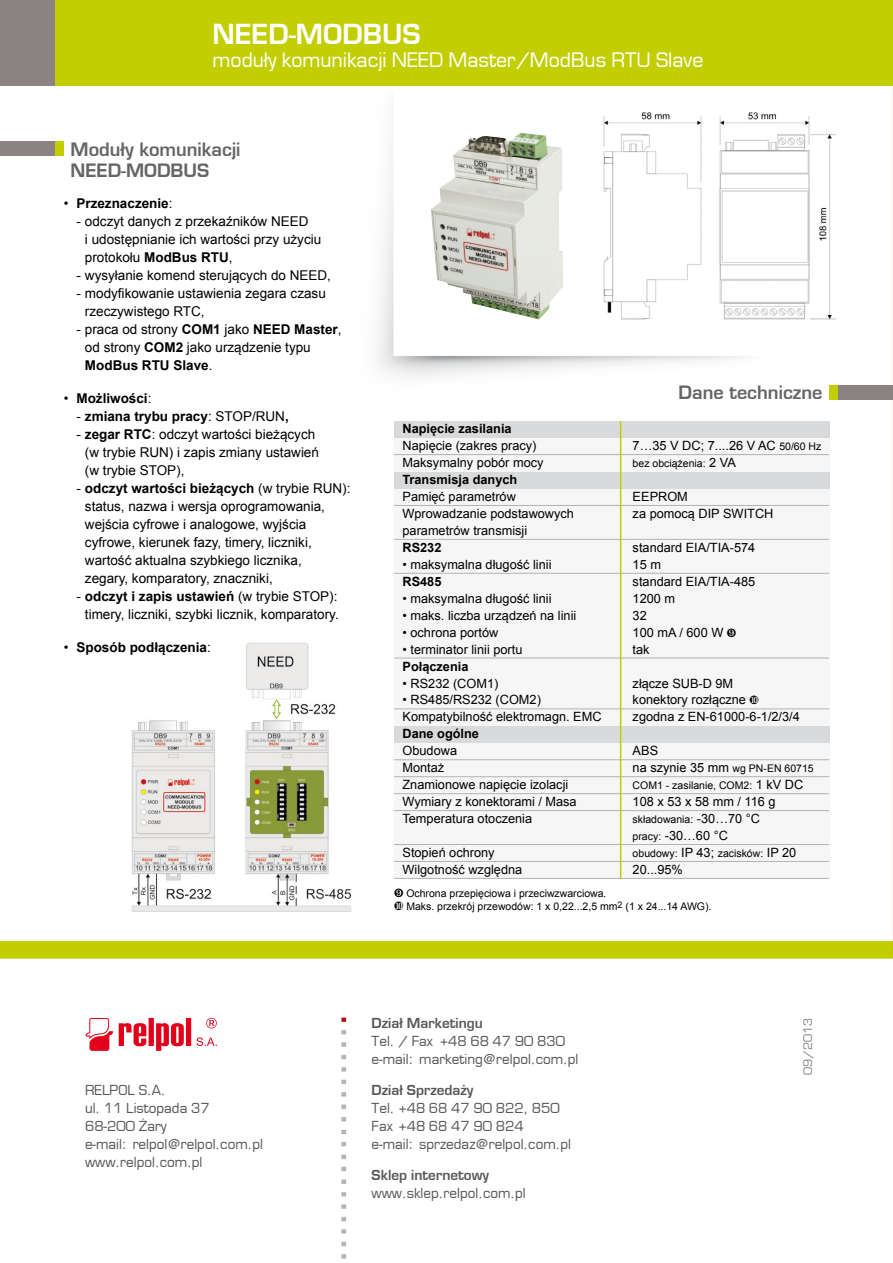
<style>
.page{position:relative;width:893px;height:1263px;background:#fff}
.page>*{position:absolute;margin:0;border:0;box-sizing:border-box;transform-origin:0 0}
.Tytul_gora_czarny{font:700 27px "Euromode";color:#fff}
.Tytul_gora_szary{font:19.5px "Euromode";color:#fff}
.t1{font:700 18px/21.6px "Euromode";color:#646567}
.t2{font:13.5px/18px "Arial";color:#000}
.t3{font:13.5px "Euromode";color:#58585a}
.t4{font:700 13.5px "Arial";color:#000}
.t5{font:700 13.5px "Euromode";color:#58585a}
.dane_techniczne{font:12.75px/17px "Arial";color:#000}
.dane_techniczne-2{font:700 12.75px "Arial";color:#000}
.t6{font:11.7px "Euromode";color:#87888a}
.dane_techniczne-3{font:10.5px "Arial";color:#000}
.s1{font-weight:400}
.s2{font-weight:700}
.s3{font-size:10.5px}
.s4{font-size:12.75px}
</style>
<div class="page">
<img style="left:0;top:85px;width:893px;height:1174px">
<img style="left:352px;top:92px;width:528px;height:332px">
<img style="left:598px;top:112px;width:241px;height:208px">
<div style="left:0;top:0;width:55px;height:85px;background:#8a8381"></div>
<div style="left:55px;top:0;width:838px;height:85px;background:#c2ce00"></div>
<img style="left:130px;top:641px;width:223px;height:278px">
<div style="left:0;top:141px;width:55px;height:15px;background:#8a8381"></div>
<div style="left:55px;top:141px;width:9px;height:15px;background:#c2ce00"></div>
<svg style="left:85px;top:1018px;width:132px;height:33px"></svg>
<div style="left:394px;top:421px;width:435px;height:457px;background:#f6f6f6"></div>
<div style="left:394px;top:421px;width:435px;height:17px;background:#d9dadb"></div>
<div style="left:394px;top:472px;width:435px;height:16px;background:#d9dadb"></div>
<div style="left:394px;top:726px;width:435px;height:16px;background:#d9dadb"></div>
<hr style="left:394px;top:454px;width:227px;height:1px;background:#b1b3b4">
<hr style="left:394px;top:505px;width:227px;height:1px;background:#b1b3b4">
<hr style="left:394px;top:539px;width:227px;height:1px;background:#b1b3b4">
<hr style="left:394px;top:573px;width:227px;height:1px;background:#b1b3b4">
<hr style="left:394px;top:658px;width:227px;height:1px;background:#b1b3b4">
<hr style="left:394px;top:709px;width:227px;height:1px;background:#b1b3b4">
<hr style="left:394px;top:759px;width:227px;height:1px;background:#b1b3b4">
<hr style="left:394px;top:776px;width:227px;height:1px;background:#b1b3b4">
<hr style="left:394px;top:793px;width:227px;height:1px;background:#b1b3b4">
<hr style="left:394px;top:810px;width:227px;height:1px;background:#b1b3b4">
<hr style="left:394px;top:844px;width:227px;height:1px;background:#b1b3b4">
<hr style="left:394px;top:861px;width:227px;height:1px;background:#b1b3b4">
<hr style="left:394px;top:878px;width:227px;height:1px;background:#b1b3b4">
<hr style="left:620px;top:454px;width:209px;height:1px;background:#b1b3b4">
<hr style="left:620px;top:505px;width:209px;height:1px;background:#b1b3b4">
<hr style="left:620px;top:539px;width:209px;height:1px;background:#b1b3b4">
<hr style="left:620px;top:573px;width:209px;height:1px;background:#b1b3b4">
<hr style="left:620px;top:658px;width:209px;height:1px;background:#b1b3b4">
<hr style="left:620px;top:709px;width:209px;height:1px;background:#b1b3b4">
<hr style="left:620px;top:759px;width:209px;height:1px;background:#b1b3b4">
<hr style="left:620px;top:776px;width:209px;height:1px;background:#b1b3b4">
<hr style="left:620px;top:793px;width:209px;height:1px;background:#b1b3b4">
<hr style="left:620px;top:810px;width:209px;height:1px;background:#b1b3b4">
<hr style="left:620px;top:844px;width:209px;height:1px;background:#b1b3b4">
<hr style="left:620px;top:861px;width:209px;height:1px;background:#b1b3b4">
<hr style="left:620px;top:878px;width:209px;height:1px;background:#b1b3b4">
<div style="left:838px;top:385px;width:55px;height:15px;background:#8a8381"></div>
<div style="left:829px;top:385px;width:9px;height:15px;background:#c2ce00"></div>
<hr style="left:620px;top:421px;width:1px;height:458px;background:#c2ce00">
<img style="left:431px;top:133px;width:132px;height:186px">
<p class="Tytul_gora_czarny" style="left:213px;top:18px;width:210px">NEED-MODBUS</p>
<p class="Tytul_gora_szary" style="left:213px;top:48px;width:492px">moduły komunikacji NEED Master/ModBus RTU Slave</p>
<p class="t1" style="left:71px;top:138px;width:171px">Moduły komunikacji<br>NEED-MODBUS</p>
<p class="t4" style="left:64px;top:194px;width:110px"><span class="s1">•</span> Przeznaczenie<span class="s1">:</span></p>
<p class="t2" style="left:85px;top:212px;width:238px;text-indent:-8px">- odczyt danych z przekaźników NEED<br>i udostępnianie ich wartości przy użyciu protokołu <span class="s2">ModBus RTU</span>,</p>
<p class="t2" style="left:76px;top:266px;width:256px">- wysyłanie komend sterujących do NEED,</p>
<p class="t2" style="left:85px;top:284px;width:242px;text-indent:-8px">- modyfikowanie ustawienia zegara czasu rzeczywistego RTC,</p>
<p class="t2" style="left:85px;top:320px;width:258px;text-indent:-8px">- praca od strony <span class="s2">COM1</span> jako <span class="s2">NEED Master</span>, od strony <span class="s2">COM2</span> jako urządzenie typu<br><span class="s2">ModBus RTU Slave</span>.</p>
<p class="t4" style="left:64px;top:389px;width:89px"><span class="s1">•</span> Możliwości<span class="s1">:</span></p>
<p class="t4" style="left:76px;top:407px;width:214px"><span class="s1">-</span> zmiana trybu pracy<span class="s1">: STOP/RUN</span>,</p>
<p class="t2" style="left:85px;top:425px;width:236px;text-indent:-8px">- <span class="s2">zegar RTC</span>: odczyt wartości bieżących (w trybie RUN) i zapis zmiany ustawień (w trybie STOP),</p>
<p class="t2" style="left:85px;top:479px;width:267px;text-indent:-8px">- <span class="s2">odczyt wartości bieżących</span> (w trybie RUN): status, nazwa i wersja oprogramowania, wejścia cyfrowe i analogowe, wyjścia cyfrowe, kierunek fazy, timery, liczniki, wartość aktualna szybkiego licznika,<br>zegary, komparatory, znaczniki,</p>
<p class="t2" style="left:76px;top:587px;width:264px;text-align:right">- <span class="s2">odczyt i zapis ustawień</span> (w trybie STOP): timery, liczniki, szybki licznik, komparatory.</p>
<p class="t4" style="left:64px;top:638px;width:149px"><span class="s1">•</span> Sposób podłączenia<span class="s1">:</span></p>
<p class="dane_techniczne-2" style="left:402px;top:420px;width:111px">Napięcie zasilania</p>
<p class="dane_techniczne" style="left:402px;top:437px;width:135px">Napięcie (zakres pracy)</p>
<p class="dane_techniczne" style="left:402px;top:454px;width:142px">Maksymalny pobór mocy</p>
<p class="dane_techniczne-2" style="left:402px;top:471px;width:116px">Transmisja danych</p>
<p class="dane_techniczne" style="left:402px;top:488px;width:115px">Pamięć parametrów</p>
<p class="dane_techniczne" style="left:402px;top:505px;width:173px">Wprowadzanie podstawowych parametrów transmisji</p>
<p class="dane_techniczne-2" style="left:402px;top:538px;width:40px">RS232</p>
<p class="dane_techniczne" style="left:402px;top:556px;width:150px">• maksymalna długość linii</p>
<p class="dane_techniczne-2" style="left:402px;top:572px;width:40px">RS485</p>
<p class="dane_techniczne" style="left:402px;top:590px;width:150px">• maksymalna długość linii</p>
<p class="dane_techniczne" style="left:402px;top:607px;width:175px">• maks. liczba urządzeń na linii</p>
<p class="dane_techniczne" style="left:402px;top:624px;width:97px">• ochrona portów</p>
<p class="dane_techniczne" style="left:402px;top:640px;width:121px">• terminator linii portu</p>
<p class="dane_techniczne-2" style="left:402px;top:657px;width:67px">Połączenia</p>
<p class="dane_techniczne" style="left:402px;top:674px;width:97px">• RS232 (COM1)</p>
<p class="dane_techniczne" style="left:402px;top:691px;width:140px">• RS485/RS232 (COM2)</p>
<p class="dane_techniczne" style="left:402px;top:708px;width:201px">Kompatybilność elektromagn. EMC</p>
<p class="dane_techniczne-2" style="left:402px;top:725px;width:78px">Dane ogólne</p>
<p class="dane_techniczne" style="left:402px;top:742px;width:56px">Obudowa</p>
<p class="dane_techniczne" style="left:402px;top:759px;width:43px">Montaż</p>
<p class="dane_techniczne" style="left:402px;top:776px;width:167px">Znamionowe napięcie izolacji</p>
<p class="dane_techniczne" style="left:402px;top:793px;width:176px">Wymiary z konektorami / Masa</p>
<p class="dane_techniczne" style="left:402px;top:810px;width:131px">Temperatura otoczenia</p>
<p class="dane_techniczne" style="left:402px;top:844px;width:94px">Stopień ochrony</p>
<p class="dane_techniczne" style="left:402px;top:861px;width:121px">Wilgotność względna</p>
<p class="t1" style="left:679px;top:381px;width:145px">Dane techniczne</p>
<p class="dane_techniczne" style="left:633px;top:437px;width:190px">7…35 V DC; 7....26 V AC <span class="s3">50/60 Hz</span></p>
<p class="dane_techniczne-3" style="left:633px;top:456px;width:105px">bez obciążenia: <span class="s4">2 VA</span></p>
<p class="dane_techniczne" style="left:633px;top:488px;width:57px">EEPROM</p>
<p class="dane_techniczne" style="left:633px;top:505px;width:142px">za pomocą DIP SWITCH</p>
<p class="dane_techniczne" style="left:633px;top:539px;width:124px">standard EIA/TIA-574<br>15 m</p>
<p class="dane_techniczne" style="left:633px;top:573px;width:124px">standard EIA/TIA-485<br>1200 m<br>32<br>100 mA / 600 W ❾ tak</p>
<p class="dane_techniczne" style="left:633px;top:674px;width:128px">złącze SUB-D 9M konektory rozłączne ❿</p>
<p class="dane_techniczne" style="left:633px;top:708px;width:169px">zgodna z EN-61000-6-1/2/3/4</p>
<p class="dane_techniczne" style="left:633px;top:742px;width:27px">ABS</p>
<p class="dane_techniczne" style="left:633px;top:759px;width:183px">na szynie 35 mm <span class="s3">wg PN-EN 60715</span></p>
<p class="dane_techniczne-3" style="left:633px;top:778px;width:172px">COM1 - zasilanie, COM2: <span class="s4">1 kV DC</span></p>
<p class="dane_techniczne" style="left:633px;top:793px;width:144px">108 x 53 x 58 mm / 116 g</p>
<p class="dane_techniczne-3" style="left:633px;top:812px;width:129px">składowania: <span class="s4">-30…70 °C</span></p>
<p class="dane_techniczne" style="left:633px;top:827px;width:97px"><span class="s3">pracy:</span> -30…60 °C</p>
<p class="dane_techniczne-3" style="left:633px;top:846px;width:165px">obudowy: <span class="s4">IP 43;</span> zacisków: <span class="s4">IP 20</span></p>
<p class="dane_techniczne" style="left:633px;top:861px;width:52px">20...95%</p>
<p class="dane_techniczne-3" style="left:394px;top:886px;width:214px">❾ Ochrona przepięciowa i przeciwzwarciowa.</p>
<p class="dane_techniczne-3" style="left:394px;top:899px;width:319px">❿ Maks. przekrój przewodów: 1 x 0,22...2,5 mm<sup>2</sup> (1 x 24...14 AWG).</p>
<p class="t3" style="left:85px;top:1082px;width:82px">RELPOL S.A.</p>
<p class="t3" style="left:85px;top:1100px;width:126px">ul. 11 Listopada 37</p>
<p class="t3" style="left:85px;top:1118px;width:83px">68-200 ¯ary</p>
<p class="t3" style="left:85px;top:1136px;width:180px">e-mail: relpol@relpol.com.pl</p>
<p class="t3" style="left:85px;top:1154px;width:119px">www.relpol.com.pl</p>
<p class="t5" style="left:372px;top:1015px;width:113px">Dzia³ Marketingu</p>
<p class="t3" style="left:372px;top:1033px;width:195px">Tel. / Fax +48 68 47 90 830</p>
<p class="t3" style="left:372px;top:1051px;width:208px">e-mail: marketing@relpol.com.pl</p>
<p class="t5" style="left:372px;top:1082px;width:103px">Dzia³ Sprzeda¿y</p>
<p class="t3" style="left:372px;top:1100px;width:190px">Tel. +48 68 47 90 822, 850</p>
<p class="t3" style="left:372px;top:1118px;width:154px">Fax +48 68 47 90 824</p>
<p class="t3" style="left:372px;top:1136px;width:201px">e-mail: sprzedaz@relpol.com.pl</p>
<p class="t5" style="left:372px;top:1166px;width:119px">Sklep internetowy</p>
<p class="t3" style="left:372px;top:1185px;width:156px">www.sklep.relpol.com.pl</p>
<p class="t6" style="left:801px;top:1075px;width:58px;rotate:-90deg">09/2013</p>
</div>
